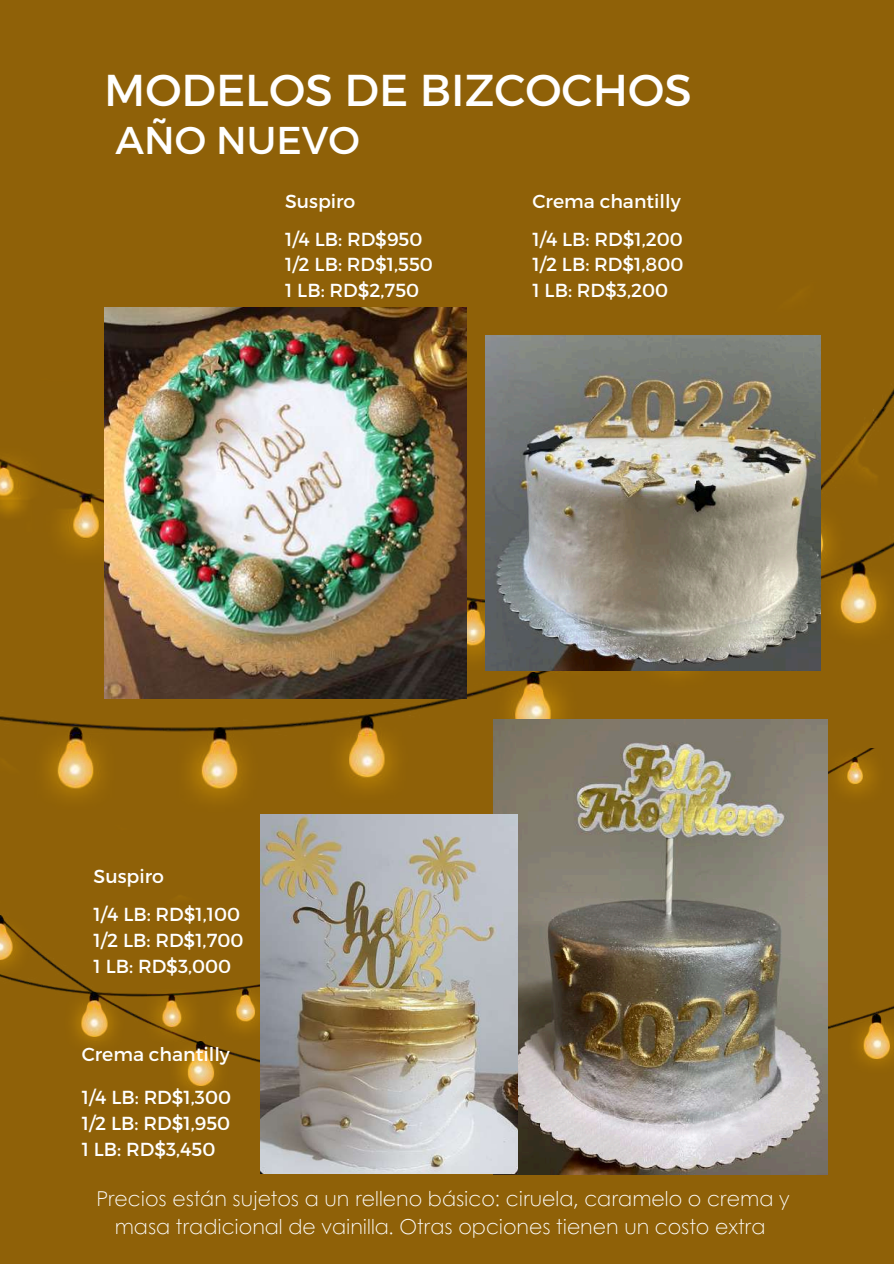
<style>
.page{position:relative;width:894px;height:1264px;background:#fff}
.page>*{position:absolute;margin:0;border:0;box-sizing:border-box;transform-origin:0 0}
.t1{font:44.55px "Montserrat";color:#fff}
.t2{font:38.7px "Montserrat";color:#fff}
.t3{font:300 20.55px/28.2px "Century Gothic";color:#fff;text-align:center}
.t4{font:18.9px/25.8px "Montserrat";color:#fff}
</style>
<div class="page">
<div style="left:0;top:0;width:893px;height:1263px;background:#8f6108"></div>
<img style="left:0;top:307px;width:893px;height:441px">
<img style="left:0;top:748px;width:893px;height:427px">
<img style="left:104px;top:308px;width:362px;height:390px">
<img style="left:486px;top:336px;width:334px;height:334px">
<img style="left:493px;top:719px;width:334px;height:454px">
<img style="left:260px;top:814px;width:257px;height:359px">
<h1 class="t1" style="left:104px;top:61px;width:589px">MODELOS DE BIZCOCHOS</h1>
<h2 class="t2" style="left:116px;top:115px;width:246px">AÑO NUEVO</h2>
<p class="t4" style="left:285px;top:187px;width:72px">Suspiro</p>
<p class="t4" style="left:532px;top:187px;width:150px">Crema chantilly</p>
<p class="t4" style="left:285px;top:225px;width:149px">1/4 LB: RD$950<br>1/2 LB: RD$1,550<br>1 LB: RD$2,750</p>
<p class="t4" style="left:532px;top:225px;width:152px;text-align:justify">1/4 LB: RD$1,200<br>1/2 LB: RD$1,800<br>1 LB: RD$3,200</p>
<p class="t4" style="left:94px;top:862px;width:72px">Suspiro</p>
<p class="t4" style="left:94px;top:900px;width:151px">1/4 LB: RD$1,100<br>1/2 LB: RD$1,700<br>1 LB: RD$3,000</p>
<p class="t4" style="left:82px;top:1040px;width:150px">Crema chantilly</p>
<p class="t4" style="left:82px;top:1083px;width:151px;text-align:justify">1/4 LB: RD$1,300<br>1/2 LB: RD$1,950<br>1 LB: RD$3,450</p>
<p class="t3" style="left:96px;top:1183px;width:694px">Precios están sujetos a un relleno básico: ciruela, caramelo o crema y masa tradicional de vainilla. Otras opciones tienen un costo extra</p>
</div>
